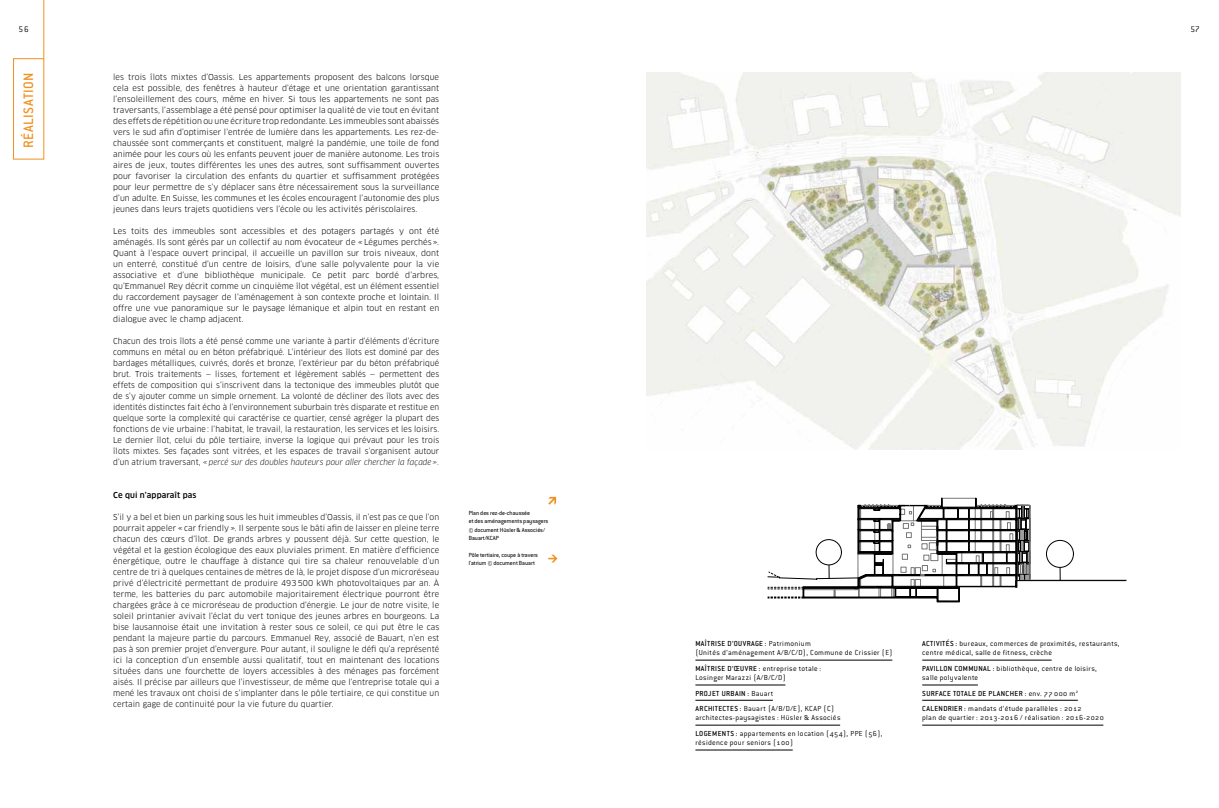
<style>
.page{position:relative;width:1219px;height:808px;background:#fff}
.page>*{position:absolute;margin:0;border:0;box-sizing:border-box;transform-origin:0 0}
.t1{font:500 15px "Conduit ITC Std";letter-spacing:.025em;color:#f19120}
.t2{font:300 9px "Conduit ITC Std";color:#000}
.t3{font:8px/11px "Clan Pro";letter-spacing:.01em;color:#000;text-align:justify}
.t4{font:8px/11px "Clan Pro";letter-spacing:.01em;color:#000;text-align:justify;scale:.96 1}
.t5{font:300 8px/9.6px "Conduit ITC Std";letter-spacing:.04em;color:#000}
.t6{font:500 8px "Clan Pro";letter-spacing:.01em;color:#000}
.t7{font:6.5px/8.2px "Conduit ITC Std";color:#000}
.s1{font-style:italic}
.s2{font-weight:500}
</style>
<div class="page">
<img style="left:647px;top:73px;width:533px;height:376px">
<hr style="left:43px;top:0;width:1px;height:58px;background:#f19120">
<div style="left:13px;top:58px;width:31px;height:102px;border:1px solid #f19120"></div>
<hr style="left:695px;top:660px;width:197px;height:1px;background:#000">
<hr style="left:695px;top:684px;width:90px;height:1px;background:#000">
<hr style="left:695px;top:700px;width:78px;height:1px;background:#000">
<hr style="left:695px;top:725px;width:145px;height:1px;background:#000">
<hr style="left:695px;top:749px;width:98px;height:1px;background:#000">
<hr style="left:922px;top:660px;width:130px;height:1px;background:#000">
<hr style="left:922px;top:684px;width:56px;height:1px;background:#000">
<hr style="left:922px;top:700px;width:156px;height:1px;background:#000">
<hr style="left:922px;top:725px;width:181px;height:1px;background:#000">
<svg style="left:548px;top:497px;width:8px;height:8px"></svg>
<svg style="left:768px;top:498px;width:358px;height:104px"></svg>
<svg style="left:548px;top:555px;width:9px;height:7px"></svg>
<p class="t2" style="left:19px;top:24px;width:12px">56</p>
<p class="t2" style="left:1190px;top:24px;width:11px">57</p>
<h1 class="t1" style="left:20px;top:148px;width:77px;rotate:-90deg">RÉALISATION</h1>
<p class="t3" style="left:113px;top:72px;width:328px">les trois îlots mixtes d’Oassis. Les appartements proposent des balcons lorsque cela est possible, des fenêtres à hauteur d’étage et une orientation garantissant l’ensoleillement des cours, même en hiver. Si tous les appartements ne sont pas traversants, l’assemblage a été pensé pour optimiser la qualité de vie tout en évitant des effets de répétition ou une écriture trop redondante. Les immeubles sont abaissés vers le sud afin d’optimiser l’entrée de lumière dans les appartements. Les rez-de&shy;chaussée sont commerçants et constituent, malgré la pandémie, une toile de fond animée pour les cours où les enfants peuvent jouer de manière autonome. Les trois aires de jeux, toutes différentes les unes des autres, sont suffisamment ouvertes pour favoriser la circulation des enfants du quartier et suffisamment protégées pour leur permettre de s’y déplacer sans être nécessairement sous la surveillance d’un adulte. En Suisse, les communes et les écoles encouragent l’autonomie des plus jeunes dans leurs trajets quotidiens vers l’école ou les activités périscolaires.</p>
<p class="t3" style="left:113px;top:226px;width:328px">Les toits des immeubles sont accessibles et des potagers partagés y ont été aménagés. Ils sont gérés par un collectif au nom évocateur de «Légumes perchés».<br>Quant à l’espace ouvert principal, il accueille un pavillon sur trois niveaux, dont un enterré, constitué d’un centre de loisirs, d’une salle polyvalente pour la vie associative et d’une bibliothèque municipale. Ce petit parc bordé d’arbres, qu’Emmanuel Rey décrit comme un cinquième îlot végétal, est un élément essentiel du raccordement paysager de l’aménagement à son contexte proche et lointain. Il offre une vue panoramique sur le paysage lémanique et alpin tout en restant en dialogue avec le champ adjacent.</p>
<p class="t4" style="left:113px;top:336px;width:341px">Chacun des trois îlots a été pensé comme une variante à partir d’éléments d’écriture communs en métal ou en béton préfabriqué. L’intérieur des îlots est dominé par des bardages métalliques, cuivrés, dorés et bronze, l’extérieur par du béton préfabriqué brut. Trois traitements — lisses, fortement et légèrement sablés — permettent des effets de composition qui s’inscrivent dans la tectonique des immeubles plutôt que de s’y ajouter comme un simple ornement. La volonté de décliner des îlots avec des identités distinctes fait écho à l’environnement suburbain très disparate et restitue en quelque sorte la complexité qui caractérise ce quartier, censé agréger la plupart des fonctions de vie urbaine : l’habitat, le travail, la restauration, les services et les loisirs.<br>Le dernier îlot, celui du pôle tertiaire, inverse la logique qui prévaut pour les trois îlots mixtes. Ses façades sont vitrées, et les espaces de travail s’organisent autour d’un atrium traversant, <span class="s1">«percé sur des doubles hauteurs pour aller chercher la façade».</span></p>
<p class="t6" style="left:113px;top:490px;width:85px">Ce qui n’apparaît pas</p>
<p class="t3" style="left:113px;top:512px;width:328px">S’il y a bel et bien un parking sous les huit immeubles d’Oassis, il n’est pas ce que l’on pourrait appeler «car friendly». Il serpente sous le bâti afin de laisser en pleine terre chacun des cœurs d’îlot. De grands arbres y poussent déjà. Sur cette question, le végétal et la gestion écologique des eaux pluviales priment. En matière d’efficience énergétique, outre le chauffage à distance qui tire sa chaleur renouvelable d’un centre de tri à quelques centaines de mètres de là, le projet dispose d’un microréseau privé d’électricité permettant de produire 493500 kWh photovoltaïques par an. À terme, les batteries du parc automobile majoritairement électrique pourront être chargées grâce à ce microréseau de production d’énergie. Le jour de notre visite, le soleil printanier avivait l’éclat du vert tonique des jeunes arbres en bourgeons. La bise lausannoise était une invitation à rester sous ce soleil, ce qui put être le cas pendant la majeure partie du parcours. Emmanuel Rey, associé de Bauart, n’en est pas à son premier projet d’envergure. Pour autant, il souligne le défi qu’a représenté ici la conception d’un ensemble aussi qualitatif, tout en maintenant des locations situées dans une fourchette de loyers accessibles à des ménages pas forcément aisés. Il précise par ailleurs que l’investisseur, de même que l’entreprise totale qui a mené les travaux ont choisi de s’implanter dans le pôle tertiaire, ce qui constitue un certain gage de continuité pour la vie future du quartier.</p>
<p class="t7" style="left:469px;top:509px;width:81px">Plan des rez-de-chaussée<br>et des aménagements paysagers © document Hüsler &amp; Associés/<br>Bauart/KCAP</p>
<p class="t7" style="left:469px;top:550px;width:71px">Pôle tertiaire, coupe à travers l'atrium © document Bauart</p>
<p class="t5" style="left:695px;top:638px;width:199px"><span class="s2">MAÎTRISE D’OUVRAGE :</span> Patrimonium<br>(Unités d’aménagement A/B/C/D), Commune de Crissier (E)</p>
<p class="t5" style="left:695px;top:663px;width:127px"><span class="s2">MAÎTRISE D’ŒUVRE :</span> entreprise totale :<br>Losinger Marazzi (A/B/C/D)</p>
<p class="t5" style="left:695px;top:685px;width:140px;line-height:15.3px"><span class="s2">PROJET URBAIN :</span> Bauart<br><span class="s2">ARCHITECTES :</span> Bauart (A/B/D/E), KCAP (C)</p>
<p class="t5" style="left:695px;top:710px;width:189px;line-height:15.3px">architectes-paysagistes : Hüsler &amp; Associés<br><span class="s2">LOGEMENTS :</span> appartements en location (454), PPE (56),</p>
<p class="t5" style="left:695px;top:738px;width:99px">résidence pour seniors (100)</p>
<p class="t5" style="left:922px;top:638px;width:199px"><span class="s2">ACTIVITÉS :</span> bureaux, commerces de proximités, restaurants, centre médical, salle de fitness, crèche</p>
<p class="t5" style="left:922px;top:663px;width:176px"><span class="s2">PAVILLON COMMUNAL :</span> bibliothèque, centre de loisirs, salle polyvalente</p>
<p class="t5" style="left:922px;top:685px;width:161px;line-height:15.3px"><span class="s2">SURFACE TOTALE DE PLANCHER :</span> env. 77 000 m<sup>2<br></sup><span class="s2">CALENDRIER :</span> mandats d’étude parallèles : 2012</p>
<p class="t5" style="left:922px;top:713px;width:183px">plan de quartier : 2013-2016 / réalisation : 2016-2020</p>
</div>
